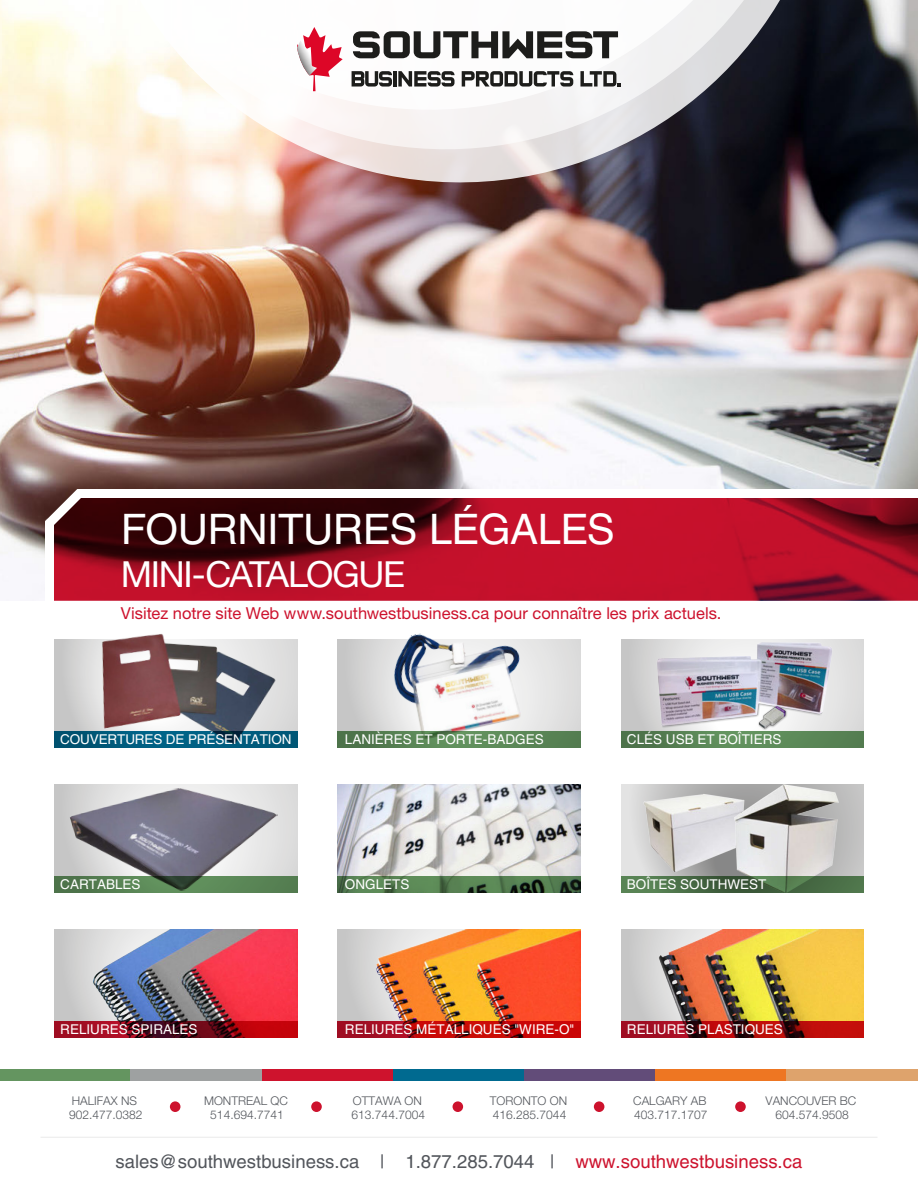
<style>
.page{position:relative;width:918px;height:1188px;background:#fff}
.page>*{position:absolute;margin:0;border:0;box-sizing:border-box;transform-origin:0 0}
.t1{font:42px "Helvetica LT Std";letter-spacing:-.015em;color:#fff}
.t2{font:36px "Helvetica Neue LT Pro";letter-spacing:-.04em;color:#fff}
.t3{font:18.6px "Helvetica LT Std";color:#52555b}
.t4{font:16.5px "Helvetica Neue LT Pro";color:#cd122d}
.t5{font:13.5px "Helvetica LT Std";color:#fff}
.t6{font:300 12px/14.4px "Helvetica Neue LT Pro";color:#52555b}
.s1{color:#cd122d}
</style>
<div class="page">
<div style="left:0;top:1069px;width:131px;height:12px;background:#649560"></div>
<div style="left:131px;top:1069px;width:131px;height:12px;background:#9ea1a1"></div>
<div style="left:262px;top:1069px;width:131px;height:12px;background:#ce132d"></div>
<div style="left:393px;top:1069px;width:131px;height:12px;background:#006a90"></div>
<div style="left:524px;top:1069px;width:132px;height:12px;background:#624c79"></div>
<div style="left:656px;top:1069px;width:131px;height:12px;background:#ee7622"></div>
<div style="left:787px;top:1069px;width:131px;height:12px;background:#dea36c"></div>
<div style="left:735px;top:1101px;width:11px;height:11px;background:#cd122d;border-radius:50%"></div>
<div style="left:594px;top:1101px;width:10px;height:11px;background:#cd122d;border-radius:50%"></div>
<div style="left:453px;top:1101px;width:10px;height:11px;background:#cd122d;border-radius:50%"></div>
<div style="left:311px;top:1101px;width:11px;height:11px;background:#cd122d;border-radius:50%"></div>
<div style="left:170px;top:1101px;width:10px;height:11px;background:#cd122d;border-radius:50%"></div>
<hr style="left:40px;top:1137px;width:838px;height:1px;background:#eaeaea">
<img style="left:0;top:0;width:918px;height:591px">
<svg style="left:135px;top:0;width:648px;height:182px;background:#a49594"></svg>
<svg style="left:139px;top:0;width:633px;height:149px"></svg>
<svg style="left:149px;top:0;width:606px;height:110px"></svg>
<svg style="left:297px;top:27px;width:46px;height:64px"></svg>
<svg style="left:352px;top:71px;width:40px;height:16px"></svg>
<hr style="left:393px;top:71px;width:4px;height:16px;background:#1d1d1b">
<svg style="left:398px;top:71px;width:57px;height:16px"></svg>
<svg style="left:462px;top:71px;width:111px;height:16px"></svg>
<svg style="left:580px;top:71px;width:41px;height:16px"></svg>
<svg style="left:353px;top:31px;width:265px;height:27px"></svg>
<svg style="left:54px;top:784px;width:243px;height:92px;background:#d1d0d0"></svg>
<svg style="left:45px;top:489px;width:873px;height:112px;background:#9f2234"></svg>
<img style="left:68px;top:784px;width:216px;height:109px">
<svg style="left:621px;top:784px;width:243px;height:92px;background:#d2d2d2"></svg>
<img style="left:338px;top:784px;width:242px;height:92px">
<img style="left:634px;top:784px;width:71px;height:92px">
<img style="left:705px;top:784px;width:145px;height:92px">
<svg style="left:621px;top:876px;width:243px;height:16px;background:#4a6e46"></svg>
<svg style="left:337px;top:876px;width:244px;height:16px;background:#4d734a"></svg>
<svg style="left:54px;top:876px;width:243px;height:16px;background:#527b4f"></svg>
<svg style="left:54px;top:640px;width:243px;height:91px;background:#d0d0d0"></svg>
<svg style="left:338px;top:640px;width:243px;height:91px;background:#d7d7d7"></svg>
<svg style="left:621px;top:640px;width:243px;height:91px;background:#d4d4d4"></svg>
<svg style="left:621px;top:731px;width:243px;height:17px;background:#588455"></svg>
<img style="left:380px;top:633px;width:158px;height:98px">
<img style="left:653px;top:639px;width:182px;height:94px">
<img style="left:86px;top:634px;width:198px;height:97px">
<svg style="left:337px;top:731px;width:244px;height:17px;background:#578354"></svg>
<svg style="left:54px;top:731px;width:243px;height:17px;background:#005879"></svg>
<div style="left:54px;top:929px;width:243px;height:108px;background:#c8c8c8"></div>
<div style="left:338px;top:929px;width:243px;height:108px;background:#c8c8c8"></div>
<div style="left:621px;top:929px;width:243px;height:108px;background:#c8c8c8"></div>
<img style="left:81px;top:929px;width:216px;height:92px">
<img style="left:365px;top:929px;width:216px;height:92px">
<img style="left:648px;top:929px;width:216px;height:92px">
<svg style="left:54px;top:1021px;width:243px;height:16px;background:#840716"></svg>
<svg style="left:621px;top:1021px;width:243px;height:16px;background:#980b10"></svg>
<svg style="left:337px;top:1021px;width:244px;height:16px;background:#b2090f"></svg>
<h1 class="t1" style="left:121px;top:505px;width:496px">FOURNITURES LÉGALES</h1>
<h2 class="t2" style="left:121px;top:553px;width:286px">MINI-CATALOGUE</h2>
<p class="t4" style="left:121px;top:603px;width:602px">Visitez notre site Web www.southwestbusiness.ca pour connaître les prix actuels.</p>
<p class="t5" style="left:60px;top:732px;width:233px">COUVERTURES DE PRÉSENTATION</p>
<p class="t5" style="left:345px;top:732px;width:200px">LANIÈRES ET PORTE-BADGES</p>
<p class="t5" style="left:627px;top:732px;width:156px">CLÉS USB ET BOÎTIERS</p>
<p class="t5" style="left:60px;top:877px;width:82px">CARTABLES</p>
<p class="t5" style="left:345px;top:877px;width:66px">ONGLETS</p>
<p class="t5" style="left:627px;top:877px;width:141px">BOÎTES SOUTHWEST</p>
<p class="t5" style="left:60px;top:1021px;width:139px">RELIURES SPIRALES</p>
<p class="t5" style="left:345px;top:1021px;width:231px">RELIURES MÉTALLIQUES "WIRE-O"</p>
<p class="t5" style="left:627px;top:1021px;width:158px">RELIURES PLASTIQUES</p>
<p class="t6" style="left:69px;top:1093px;width:75px">HALIFAX NS<br>902.477.0382</p>
<p class="t6" style="left:204px;top:1093px;width:85px;text-align:center">MONTREAL QC<br>514.694.7741</p>
<p class="t6" style="left:352px;top:1093px;width:75px">OTTAWA ON<br>613.744.7004</p>
<p class="t6" style="left:490px;top:1093px;width:79px">TORONTO ON<br>416.285.7044</p>
<p class="t6" style="left:633px;top:1093px;width:76px">CALGARY AB<br>403.717.1707</p>
<p class="t6" style="left:766px;top:1093px;width:92px;text-align:center">VANCOUVER BC<br>604.574.9508</p>
<h3 class="t3" style="left:116px;top:1151px;width:688px">sales@southwestbusiness.ca | 1.877.285.7044 | <span class="s1">www.southwestbusiness.ca</span></h3>
</div>
